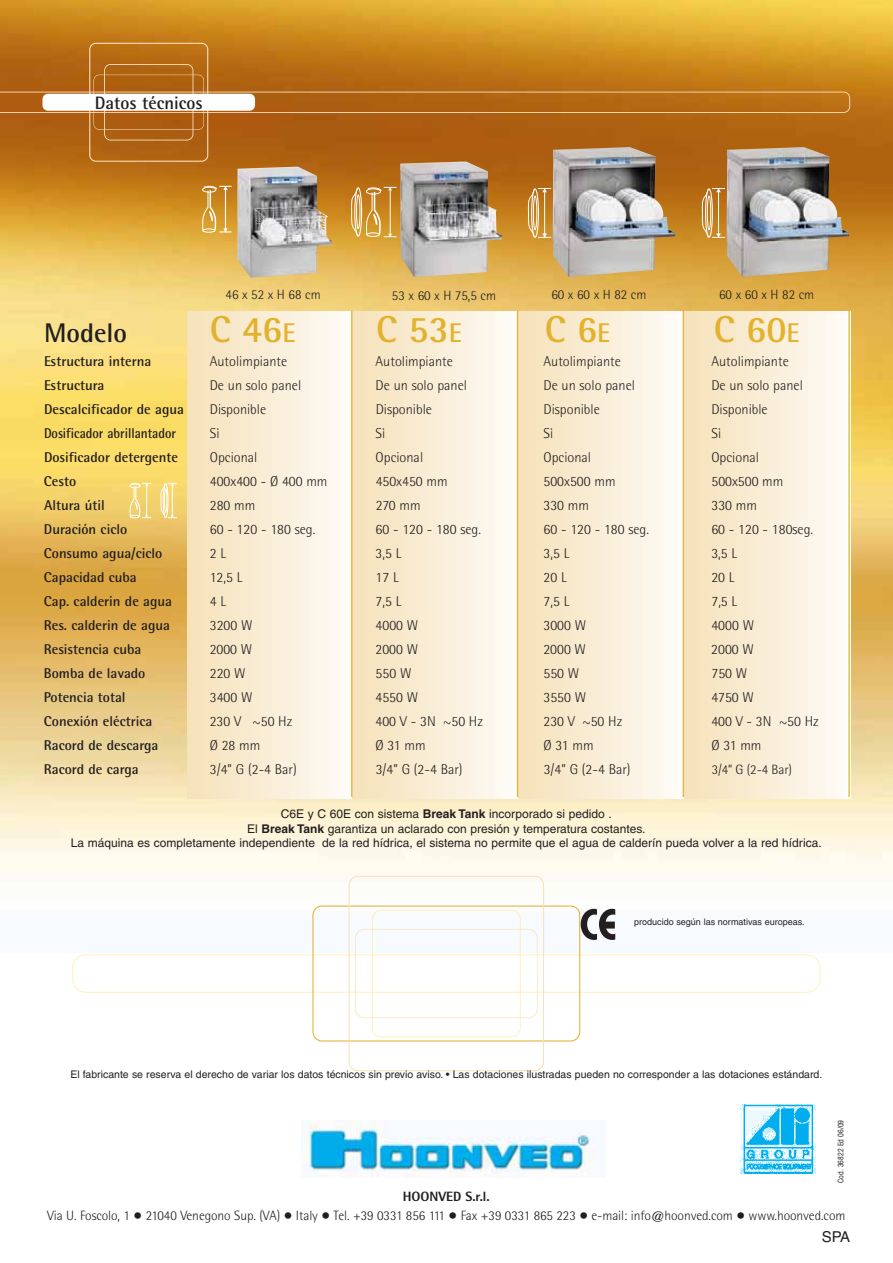
<style>
.page{position:relative;width:893px;height:1263px;background:#fff}
.page>*{position:absolute;margin:0;border:0;box-sizing:border-box;transform-origin:0 0}
.t1{font:700 37.5px "Rotis Semi Sans";color:#e3b22d}
.t2{font:700 27px "Rotis Semi Sans";color:#231f20}
.t3{font:700 18px "Rotis Semi Sans";color:#231f20}
.t4{font:15px "Helvetica";color:#231f20}
.t5{font:300 14.25px "Rotis Semi Sans";color:#231f20}
.t6{font:700 14.25px "Rotis Semi Sans";color:#231f20}
.t7{font:700 14.25px "Rotis Semi Sans";color:#231f20;scale:.9 1}
.t8{font:300 13.5px/19.4px "Rotis Semi Sans";letter-spacing:-.005em;color:#231f20;text-align:center}
.t9{font:12px/14.4px "Helvetica";color:#231f20;text-align:center}
.t10{font:10.5px "Helvetica";color:#231f20}
.t11{font:9px "Helvetica";color:#231f20}
.t12{font:condensed 7.5px "Helvetica";color:#231f20}
.s1{font-size:27px}
.s2{font-weight:700}
.s3{font-weight:800}
.s4{font-size:18px}
</style>
<div class="page">
<img style="left:0;top:0;width:893px;height:940px">
<svg style="left:0;top:43px;width:850px;height:119px;background:#b76d16"></svg>
<div style="left:94px;top:75px;width:110px;height:55px;border:1px solid #f7e5c4;border-radius:6px"></div>
<div style="left:104px;top:64px;width:89px;height:77px;border:2px solid #f7e5c4;border-radius:6px"></div>
<div style="left:43px;top:94px;width:212px;height:17px;background:#fff;border-radius:6px"></div>
<img style="left:553px;top:147px;width:122px;height:130px">
<img style="left:237px;top:167px;width:95px;height:111px">
<img style="left:400px;top:162px;width:102px;height:115px">
<div style="left:187px;top:311px;width:166px;height:487px;background:linear-gradient(to right,#f5e1b9,#fefbf8)"></div>
<div style="left:353px;top:311px;width:166px;height:487px;background:linear-gradient(to right,#f5e1b9,#fefbf8)"></div>
<div style="left:519px;top:311px;width:165px;height:487px;background:linear-gradient(to right,#f5e1b9,#fefbf8)"></div>
<div style="left:684px;top:311px;width:166px;height:487px;background:linear-gradient(to right,#f5e1b9,#fefbf8)"></div>
<div style="left:72px;top:954px;width:748px;height:39px;border:2px solid #ffefaa;border-radius:14px"></div>
<img style="left:302px;top:1120px;width:293px;height:53px">
<img style="left:741px;top:1104px;width:74px;height:69px">
<svg style="left:130px;top:483px;width:21px;height:35px"></svg>
<svg style="left:160px;top:483px;width:17px;height:35px"></svg>
<svg style="left:202px;top:186px;width:30px;height:46px"></svg>
<svg style="left:366px;top:187px;width:30px;height:50px"></svg>
<svg style="left:350px;top:187px;width:9px;height:50px"></svg>
<div style="left:356px;top:195px;width:4px;height:34px;border:1px solid #fff;border-radius:50%"></div>
<div style="left:354px;top:187px;width:8px;height:50px;border:1px solid #fff;border-radius:50%"></div>
<svg style="left:527px;top:188px;width:24px;height:50px"></svg>
<img style="left:726px;top:147px;width:123px;height:130px">
<svg style="left:701px;top:188px;width:24px;height:50px"></svg>
<hr style="left:351px;top:311px;width:1px;height:486px;background:#e3b22d">
<hr style="left:517px;top:311px;width:1px;height:486px;background:#e3b22d">
<hr style="left:683px;top:311px;width:1px;height:486px;background:#e3b22d">
<hr style="left:848px;top:311px;width:2px;height:486px;background:#e3b22d">
<svg style="left:312px;top:876px;width:303px;height:195px"></svg>
<div style="left:604px;top:922px;width:11px;height:7px;background:#231f20"></div>
<p class="t3" style="left:95px;top:96px;width:110px">Datos técnicos</p>
<p class="t8" style="left:226px;top:286px;width:97px">46 x 52 x H 68 cm</p>
<p class="t8" style="left:392px;top:287px;width:106px">53 x 60 x H 75,5 cm</p>
<p class="t8" style="left:551px;top:286px;width:97px">60 x 60 x H 82 cm</p>
<p class="t8" style="left:719px;top:286px;width:97px">60 x 60 x H 82 cm</p>
<h2 class="t2" style="left:44px;top:323px;width:85px">Modelo</h2>
<h1 class="t1" style="left:210px;top:316px;width:87px">C 46<span class="s1">E</span></h1>
<h1 class="t1" style="left:376px;top:316px;width:87px">C 53<span class="s1">E</span></h1>
<h1 class="t1" style="left:545px;top:316px;width:67px">C 6<span class="s1">E</span></h1>
<h1 class="t1" style="left:714px;top:316px;width:87px">C 60<span class="s1">E</span></h1>
<p class="t6" style="left:44px;top:356px;width:109px">Estructura interna</p>
<p class="t5" style="left:210px;top:356px;width:79px">Autolimpiante</p>
<p class="t5" style="left:376px;top:356px;width:79px">Autolimpiante</p>
<p class="t5" style="left:543px;top:356px;width:79px">Autolimpiante</p>
<p class="t5" style="left:711px;top:356px;width:79px">Autolimpiante</p>
<p class="t6" style="left:44px;top:380px;width:62px">Estructura</p>
<p class="t5" style="left:210px;top:380px;width:93px">De un solo panel</p>
<p class="t5" style="left:376px;top:380px;width:93px">De un solo panel</p>
<p class="t5" style="left:543px;top:380px;width:93px">De un solo panel</p>
<p class="t5" style="left:711px;top:380px;width:93px">De un solo panel</p>
<p class="t6" style="left:44px;top:404px;width:141px">Descalcificador de agua</p>
<p class="t5" style="left:210px;top:404px;width:58px">Disponible</p>
<p class="t5" style="left:376px;top:404px;width:58px">Disponible</p>
<p class="t5" style="left:543px;top:404px;width:58px">Disponible</p>
<p class="t5" style="left:711px;top:404px;width:58px">Disponible</p>
<p class="t7" style="left:44px;top:428px;width:148px">Dosificador abrillantador</p>
<p class="t5" style="left:210px;top:428px;width:11px">Sì</p>
<p class="t5" style="left:376px;top:428px;width:11px">Sì</p>
<p class="t5" style="left:543px;top:428px;width:11px">Sì</p>
<p class="t5" style="left:711px;top:428px;width:11px">Sì</p>
<p class="t6" style="left:44px;top:452px;width:135px">Dosificador detergente</p>
<p class="t5" style="left:210px;top:452px;width:49px">Opcional</p>
<p class="t5" style="left:376px;top:452px;width:49px">Opcional</p>
<p class="t5" style="left:543px;top:452px;width:49px">Opcional</p>
<p class="t5" style="left:711px;top:452px;width:49px">Opcional</p>
<p class="t6" style="left:44px;top:476px;width:34px">Cesto</p>
<p class="t5" style="left:210px;top:476px;width:119px">400x400 - Ø 400 mm</p>
<p class="t5" style="left:376px;top:476px;width:73px">450x450 mm</p>
<p class="t5" style="left:543px;top:476px;width:73px">500x500 mm</p>
<p class="t5" style="left:711px;top:476px;width:73px">500x500 mm</p>
<p class="t6" style="left:44px;top:500px;width:62px">Altura útil</p>
<p class="t5" style="left:210px;top:500px;width:47px">280 mm</p>
<p class="t5" style="left:376px;top:500px;width:46px">270 mm</p>
<p class="t5" style="left:543px;top:500px;width:47px">330 mm</p>
<p class="t5" style="left:711px;top:500px;width:47px">330 mm</p>
<p class="t6" style="left:44px;top:524px;width:85px">Duración ciclo</p>
<p class="t5" style="left:210px;top:524px;width:107px">60 - 120 - 180 seg.</p>
<p class="t5" style="left:376px;top:524px;width:107px">60 - 120 - 180 seg.</p>
<p class="t5" style="left:543px;top:524px;width:107px">60 - 120 - 180 seg.</p>
<p class="t5" style="left:711px;top:524px;width:103px">60 - 120 - 180seg.</p>
<p class="t6" style="left:44px;top:548px;width:120px">Consumo agua/ciclo</p>
<p class="t5" style="left:210px;top:548px;width:18px">2 L</p>
<p class="t5" style="left:376px;top:548px;width:27px">3,5 L</p>
<p class="t5" style="left:543px;top:548px;width:27px">3,5 L</p>
<p class="t5" style="left:711px;top:548px;width:27px">3,5 L</p>
<p class="t6" style="left:44px;top:572px;width:94px">Capacidad cuba</p>
<p class="t5" style="left:210px;top:572px;width:34px">12,5 L</p>
<p class="t5" style="left:376px;top:572px;width:25px">17 L</p>
<p class="t5" style="left:543px;top:572px;width:25px">20 L</p>
<p class="t5" style="left:711px;top:572px;width:25px">20 L</p>
<p class="t6" style="left:44px;top:596px;width:130px">Cap. calderin de agua</p>
<p class="t5" style="left:210px;top:596px;width:18px">4 L</p>
<p class="t5" style="left:376px;top:596px;width:27px">7,5 L</p>
<p class="t5" style="left:543px;top:596px;width:27px">7,5 L</p>
<p class="t5" style="left:711px;top:596px;width:27px">7,5 L</p>
<p class="t6" style="left:44px;top:620px;width:127px">Res. calderin de agua</p>
<p class="t5" style="left:210px;top:620px;width:44px">3200 W</p>
<p class="t5" style="left:376px;top:620px;width:44px">4000 W</p>
<p class="t5" style="left:543px;top:620px;width:44px">3000 W</p>
<p class="t5" style="left:711px;top:620px;width:44px">4000 W</p>
<p class="t6" style="left:44px;top:644px;width:99px">Resistencia cuba</p>
<p class="t5" style="left:210px;top:644px;width:44px">2000 W</p>
<p class="t5" style="left:375px;top:644px;width:44px">2000 W</p>
<p class="t5" style="left:543px;top:644px;width:44px">2000 W</p>
<p class="t5" style="left:711px;top:644px;width:44px">2000 W</p>
<p class="t6" style="left:44px;top:668px;width:103px">Bomba de lavado</p>
<p class="t5" style="left:210px;top:668px;width:37px">220 W</p>
<p class="t5" style="left:376px;top:668px;width:37px">550 W</p>
<p class="t5" style="left:543px;top:668px;width:37px">550 W</p>
<p class="t5" style="left:711px;top:668px;width:37px">750 W</p>
<p class="t6" style="left:44px;top:692px;width:83px">Potencia total</p>
<p class="t5" style="left:210px;top:692px;width:44px">3400 W</p>
<p class="t5" style="left:376px;top:692px;width:44px">4550 W</p>
<p class="t5" style="left:543px;top:692px;width:44px">3550 W</p>
<p class="t5" style="left:711px;top:692px;width:44px">4750 W</p>
<p class="t6" style="left:44px;top:716px;width:110px">Conexión eléctrica</p>
<p class="t5" style="left:210px;top:716px;width:84px">230 V ~50 Hz</p>
<p class="t5" style="left:375px;top:716px;width:109px">400 V - 3N ~50 Hz</p>
<p class="t5" style="left:543px;top:716px;width:80px">230 V ~50 Hz</p>
<p class="t5" style="left:711px;top:716px;width:109px">400 V - 3N ~50 Hz</p>
<p class="t6" style="left:44px;top:740px;width:116px">Racord de descarga</p>
<p class="t5" style="left:210px;top:740px;width:52px">Ø 28 mm</p>
<p class="t5" style="left:376px;top:740px;width:52px">Ø 31 mm</p>
<p class="t5" style="left:543px;top:740px;width:52px">Ø 31 mm</p>
<p class="t5" style="left:711px;top:740px;width:52px">Ø 31 mm</p>
<p class="t6" style="left:44px;top:764px;width:96px">Racord de carga</p>
<p class="t5" style="left:210px;top:764px;width:88px">3/4” G (2-4 Bar)</p>
<p class="t5" style="left:376px;top:764px;width:88px">3/4” G (2-4 Bar)</p>
<p class="t5" style="left:544px;top:764px;width:88px">3/4” G (2-4 Bar)</p>
<p class="t8" style="left:712px;top:761px;width:82px">3/4” G (2-4 Bar)</p>
<p class="t9" style="left:71px;top:808px;width:752px">C6E y C 60E con sistema <span class="s2">Break Tank</span> incorporado si pedido .<br>El <span class="s2">Break Tank</span> garantiza un aclarado con presión y temperatura costantes.<br>La máquina es completamente independiente de la red hídrica, el sistema no permite que el agua de calderín pueda volver a la red hídrica.</p>
<p class="t11" style="left:634px;top:918px;width:172px">producido según las normativas europeas.</p>
<p class="t10" style="left:70px;top:1071px;width:753px">El fabricante se reserva el derecho de variar los datos técnicos sin previo aviso. • Las dotaciones ilustradas pueden no corresponder a las dotaciones estándard.</p>
<p class="t12" style="left:838px;top:1183px;width:65px;rotate:-90deg">Cod. 36822 Ed 06/09</p>
<p class="t8" style="left:47px;top:1188px;width:800px"><span class="s3">HOONVED S.r.l.<br></span>Via U. Foscolo, 1 <span class="s4">•</span> 21040 Venegono Sup. (VA) <span class="s4">•</span> Italy <span class="s4">•</span> Tel. +39 0331 856 111 <span class="s4">•</span> Fax +39 0331 865 223 <span class="s4">•</span> e-mail: info@hoonved.com <span class="s4">•</span> www.hoonved.com</p>
<p class="t4" style="left:822px;top:1231px;width:30px">SPA</p>
</div>
